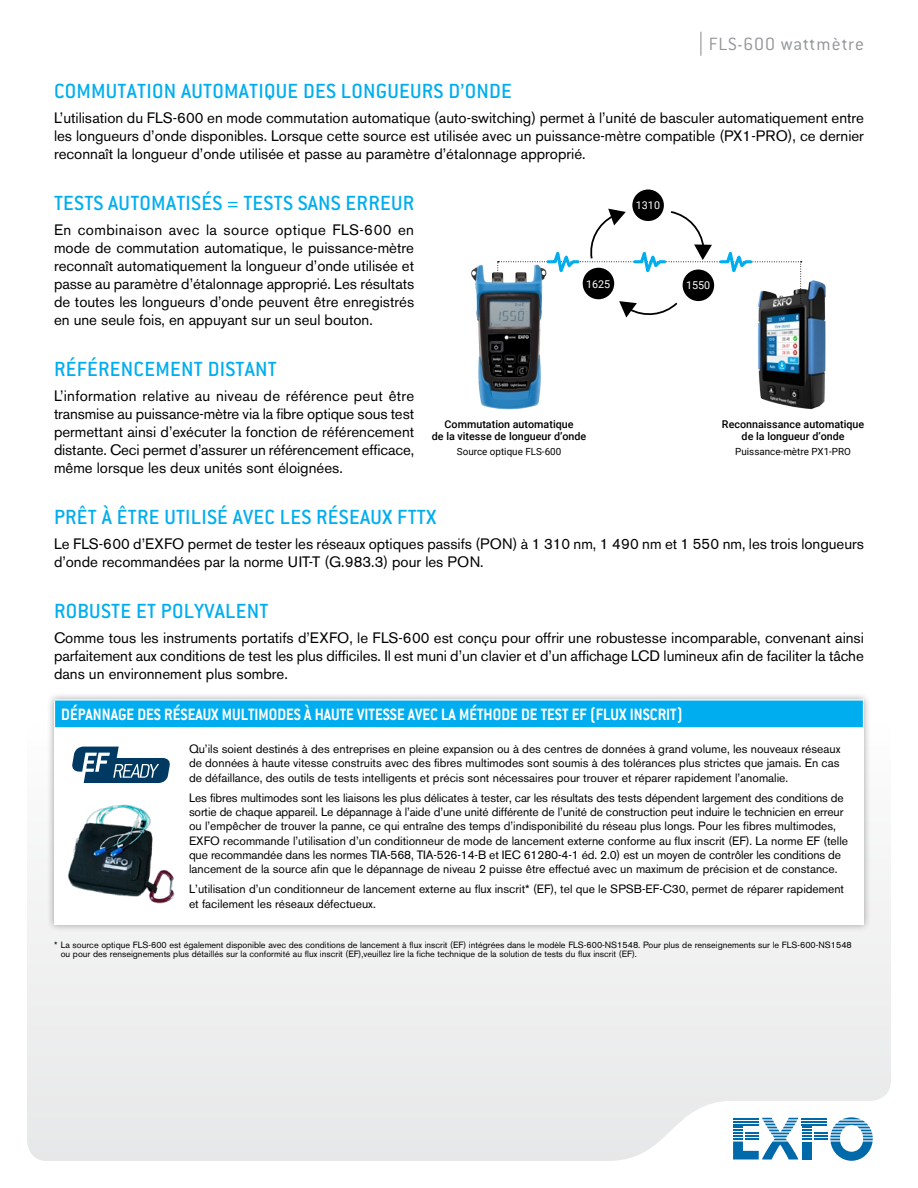
<style>
.page{position:relative;width:918px;height:1188px;background:#fff}
.page>*{position:absolute;margin:0;border:0;box-sizing:border-box;transform-origin:0 0}
.Titre{font:500 22.5px "Conduit ITC";letter-spacing:.01em;color:#00aeef}
.t1{font:300 19.5px "Conduit ITC";letter-spacing:.045em;color:#939598}
.Tableau_titre{font:700 18px "Conduit ITC";color:#fff;scale:.9 1}
.Texte{font:15px/18px "Akzidenz Grotesk BE";color:#000;text-align:justify}
.Tableau_texte{font:12px/14.2px "Akzidenz Grotesk BE";color:#000}
.t2{font:500 10.8px/12.9px "Roboto";color:#000;text-align:center}
.t3{font:10.8px "Roboto";color:#fff}
.t4{font:9.9px "Roboto";color:#000}
.t5{font:9px/9.8px "Akzidenz Grotesk BE";color:#000}
</style>
<div class="page">
<div style="left:27px;top:872px;width:864px;height:289px;background:#ededee"></div>
<svg style="left:733px;top:1117px;width:140px;height:44px"></svg>
<svg style="left:700px;top:32px;width:1px;height:24px"></svg>
<div style="left:46px;top:692px;width:826px;height:241px;background:#000;opacity:.35"></div>
<div style="left:55px;top:700px;width:808px;height:27px;background:#00aeef"></div>
<svg style="left:55px;top:727px;width:808px;height:197px"></svg>
<hr style="left:54px;top:699px;width:135px;height:2px;background:#fff">
<svg style="left:54px;top:701px;width:1px;height:26px"></svg>
<hr style="left:189px;top:699px;width:675px;height:2px;background:#fff">
<svg style="left:863px;top:701px;width:1px;height:26px"></svg>
<hr style="left:54px;top:727px;width:1px;height:197px;background:#fff">
<hr style="left:863px;top:727px;width:1px;height:197px;background:#fff">
<hr style="left:54px;top:924px;width:135px;height:1px;background:#fff">
<hr style="left:189px;top:924px;width:675px;height:1px;background:#fff">
<img style="left:67px;top:802px;width:109px;height:103px">
<svg style="left:72px;top:747px;width:98px;height:36px"></svg>
<img style="left:758px;top:280px;width:68px;height:130px">
<div style="left:632px;top:190px;width:32px;height:31px;background:#000;border-radius:50%"></div>
<svg style="left:591px;top:209px;width:211px;height:108px"></svg>
<img style="left:471px;top:245px;width:123px;height:165px">
<h2 class="t1" style="left:709px;top:33px;width:157px">FLS-600 wattmètre</h2>
<p class="Titre" style="left:54px;top:78px;width:459px">COMMUTATION AUTOMATIQUE DES LONGUEURS D’ONDE</p>
<p class="Texte" style="left:54px;top:109px;width:812px">L’utilisation du FLS-600 en mode commutation automatique (auto-switching) permet à l’unité de basculer automatiquement entre les longueurs d’onde disponibles. Lorsque cette source est utilisée avec un puissance-mètre compatible (PX1-PRO), ce dernier reconnaît la longueur d’onde utilisée et passe au paramètre d’étalonnage approprié.</p>
<p class="Titre" style="left:54px;top:190px;width:362px">TESTS AUTOMATISÉS = TESTS SANS ERREUR</p>
<p class="Texte" style="left:54px;top:221px;width:362px">En combinaison avec la source optique FLS‑600 en mode de commutation automatique, le puissance-mètre reconnaît automatiquement la longueur d’onde utilisée et passe au paramètre d’étalonnage approprié. Les résultats de toutes les longueurs d’onde peuvent être enregistrés en une seule fois, en appuyant sur un seul bouton.</p>
<p class="Titre" style="left:54px;top:357px;width:224px">RÉFÉRENCEMENT DISTANT</p>
<p class="Texte" style="left:54px;top:387px;width:362px">L’information relative au niveau de référence peut être transmise au puissance-mètre via la fibre optique sous test permettant ainsi d’exécuter la fonction de référencement distante. Ceci permet d’assurer un référencement efficace, même lorsque les deux unités sont éloignées.</p>
<p class="Titre" style="left:54px;top:505px;width:384px">PRÊT À ÊTRE UTILISÉ AVEC LES RÉSEAUX FTTX</p>
<p class="Texte" style="left:54px;top:535px;width:812px">Le FLS-600 d’EXFO permet de tester les réseaux optiques passifs (PON) à 1 310 nm, 1 490 nm et 1 550 nm, les trois longueurs d’onde recommandées par la norme UIT-T (G.983.3) pour les PON.</p>
<p class="Titre" style="left:54px;top:599px;width:216px">ROBUSTE ET POLYVALENT</p>
<p class="Texte" style="left:54px;top:629px;width:811px">Comme tous les instruments portatifs d’EXFO, le FLS-600 est conçu pour offrir une robustesse incomparable, convenant ainsi parfaitement aux conditions de test les plus difficiles. Il est muni d’un clavier et d’un affichage LCD lumineux afin de faciliter la tâche dans un environnement plus sombre.</p>
<p class="Tableau_titre" style="left:61px;top:704px;width:692px">DÉPANNAGE DES RÉSEAUX MULTIMODES À HAUTE VITESSE AVEC LA MÉTHODE DE TEST EF (FLUX INSCRIT)</p>
<p class="Tableau_texte" style="left:189px;top:742px;width:653px;text-align:justify">Qu’ils soient destinés à des entreprises en pleine expansion ou à des centres de données à grand volume, les nouveaux réseaux de données à haute vitesse construits avec des fibres multimodes sont soumis à des tolérances plus strictes que jamais. En cas de défaillance, des outils de tests intelligents et précis sont nécessaires pour trouver et réparer rapidement l’anomalie.</p>
<p class="Tableau_texte" style="left:189px;top:791px;width:661px">Les fibres multimodes sont les liaisons les plus délicates à tester, car les résultats des tests dépendent largement des conditions de sortie de chaque appareil. Le dépannage à l’aide d’une unité différente de l’unité de construction peut induire le technicien en erreur ou l’empêcher de trouver la panne, ce qui entraîne des temps d’indisponibilité du réseau plus longs. Pour les fibres multimodes, EXFO recommande l’utilisation d’un conditionneur de mode de lancement externe conforme au flux inscrit (EF). La norme EF (telle que recommandée dans les normes TIA-568, TIA-526-14-B et IEC 61280-4-1 éd. 2.0) est un moyen de contrôler les conditions de lancement de la source afin que le dépannage de niveau 2 puisse être effectué avec un maximum de précision et de constance.</p>
<p class="Tableau_texte" style="left:189px;top:882px;width:657px">L’utilisation d’un conditionneur de lancement externe au flux inscrit* (EF), tel que le SPSB-EF-C30, permet de réparer rapidement et facilement les réseaux défectueux.</p>
<p class="t5" style="left:61px;top:940px;width:793px;text-indent:-7px">* La source optique FLS-600 est également disponible avec des conditions de lancement à flux inscrit (EF) intégrées dans le modèle FLS-600-NS1548. Pour plus de renseignements sur le FLS-600-NS1548 ou pour des renseignements plus détaillés sur la conformité au flux inscrit (EF),veuillez lire la fiche technique de la solution de tests du flux inscrit (EF).</p>
<p class="t3" style="left:636px;top:198px;width:26px">1310</p>
<p class="t3" style="left:586px;top:276px;width:26px">1625</p>
<p class="t3" style="left:686px;top:278px;width:26px">1550</p>
<p class="t2" style="left:432px;top:417px;width:156px">Commutation automatique<br>de la vitesse de longueur d’onde</p>
<p class="t4" style="left:457px;top:444px;width:106px">Source optique FLS-600</p>
<p class="t2" style="left:722px;top:417px;width:144px">Reconnaissance automatique de la longueur d’onde</p>
<p class="t4" style="left:735px;top:444px;width:117px">Puissance-mètre PX1-PRO</p>
</div>
